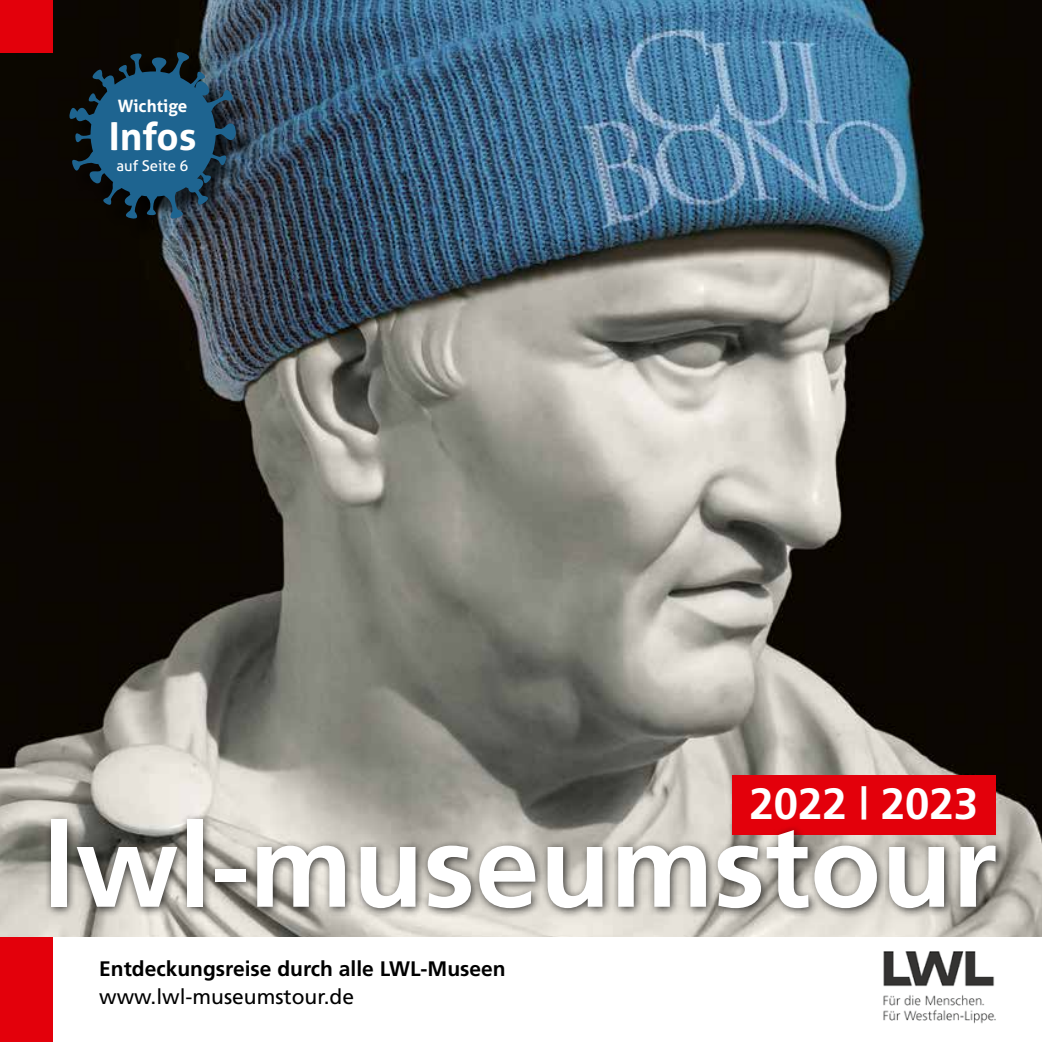
<style>
.page{position:relative;width:1042px;height:1042px;background:#fff}
.page>*{position:absolute;margin:0;border:0;box-sizing:border-box;transform-origin:0 0}
.t1{font:700 116.02px "Frutiger";color:#fff}
.t2{font:700 43.75px "Frutiger";color:#fff}
.t3{font:700 38.5px "Aller";color:#fff}
.t4{font:700 21px "Frutiger";color:#000}
.t5{font:21px "Frutiger";color:#000}
.t6{font:700 16.97px "Aller";color:#fff}
.t7{font:14.88px "Aller";color:#fff}
</style>
<div class="page">
<img style="left:0;top:0;width:1042px;height:938px">
<div style="left:0;top:938px;width:52px;height:104px;background:#e3000b"></div>
<div style="left:0;top:0;width:52px;height:52px;background:#e3000b"></div>
<div style="left:73px;top:55px;width:184px;height:185px;background:#000;opacity:.75"></div>
<svg style="left:68px;top:50px;width:168px;height:170px"></svg>
<img style="left:883px;top:951px;width:113px;height:73px">
<div style="left:733px;top:775px;width:263px;height:60px;background:#e3000b"></div>
<div style="left:44px;top:813px;width:962px;height:105px;background:#000;opacity:.75"></div>
<p class="t6" style="left:118px;top:95px;width:71px">Wichtige</p>
<h3 class="t3" style="left:109px;top:112px;width:89px">Infos</h3>
<p class="t7" style="left:117px;top:156px;width:73px">auf Seite 6</p>
<h2 class="t2" style="left:749px;top:778px;width:230px">2022 | 2023</h2>
<h1 class="t1" style="left:43px;top:798px;width:955px">lwl-museumstour</h1>
<p class="t4" style="left:99px;top:956px;width:408px">Entdeckungsreise durch alle LWL-Museen</p>
<p class="t5" style="left:99px;top:984px;width:256px">www.lwl-museumstour.de</p>
</div>
